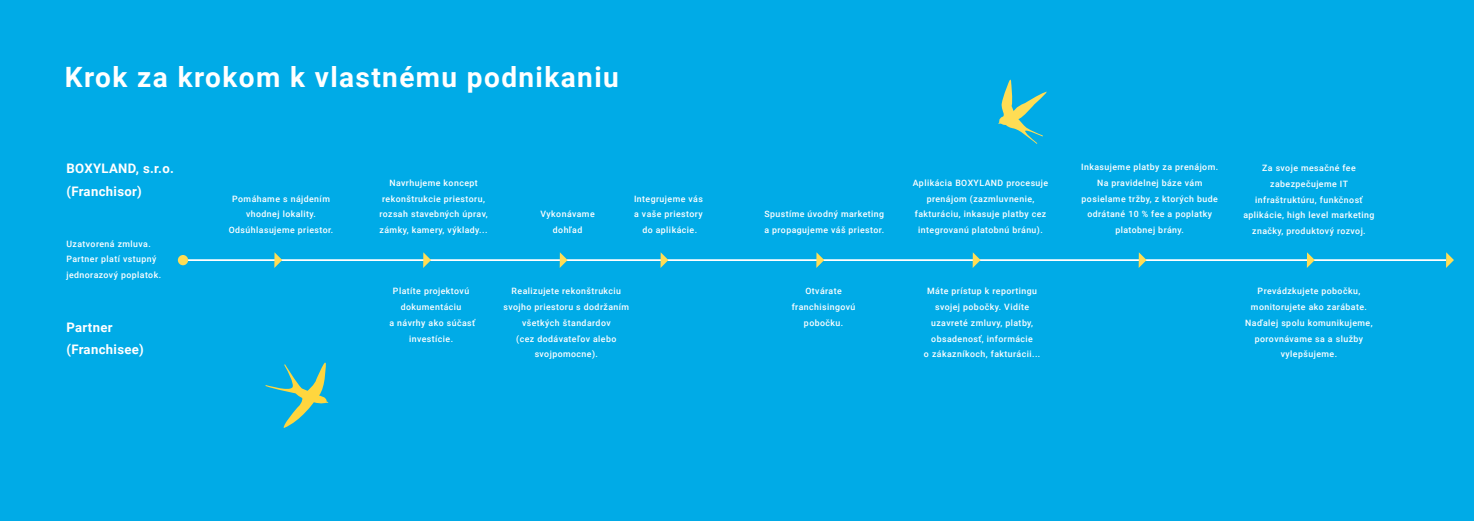
<style>
.page{position:relative;width:1474px;height:521px;background:#fff}
.page>*{position:absolute;margin:0;border:0;box-sizing:border-box;transform-origin:0 0}
.t1{font:700 28px "Roboto";letter-spacing:.05em;color:#fff}
.t2{font:700 13.12px/22.8px "Roboto";letter-spacing:.025em;color:#fff}
.t3{font:500 8.75px/15.8px "Roboto";letter-spacing:.05em;color:#fff;text-align:center}
</style>
<div class="page">
<div style="left:0;top:0;width:1473px;height:521px;background:#00abe7"></div>
<svg style="left:265px;top:362px;width:63px;height:66px"></svg>
<hr style="left:183px;top:259px;width:1262px;height:2px;background:#fff">
<svg style="left:1445px;top:252px;width:8px;height:16px"></svg>
<svg style="left:1306px;top:252px;width:8px;height:16px"></svg>
<svg style="left:1138px;top:252px;width:8px;height:16px"></svg>
<svg style="left:972px;top:252px;width:8px;height:16px"></svg>
<svg style="left:816px;top:252px;width:8px;height:16px"></svg>
<svg style="left:998px;top:79px;width:49px;height:65px"></svg>
<div style="left:178px;top:255px;width:10px;height:10px;background:#ffdd54;border-radius:50%"></div>
<svg style="left:660px;top:252px;width:8px;height:16px"></svg>
<svg style="left:559px;top:252px;width:8px;height:16px"></svg>
<svg style="left:423px;top:252px;width:8px;height:16px"></svg>
<svg style="left:274px;top:252px;width:8px;height:16px"></svg>
<h1 class="t1" style="left:65px;top:57px;width:555px">Krok za krokom k vlastnému podnikaniu</h1>
<h2 class="t2" style="left:66px;top:157px;width:109px">BOXYLAND, s.r.o. (Franchisor)</h2>
<p class="t3" style="left:66px;top:235px;width:96px;text-align:left">Uzatvorená zmluva.<br>Partner platí vstupný jednorazový poplatok.</p>
<p class="t3" style="left:229px;top:190px;width:106px">Pomáhame s nájdením vhodnej lokality.<br>Odsúhlasujeme priestor.</p>
<p class="t3" style="left:379px;top:175px;width:110px">Navrhujeme koncept rekonštrukcie priestoru, rozsah stavebných úprav, zámky, kamery, výklady...</p>
<p class="t3" style="left:540px;top:206px;width:56px">Vykonávame dohľad</p>
<p class="t3" style="left:634px;top:190px;width:70px">Integrujeme vás a vaše priestory do aplikácie.</p>
<h2 class="t2" style="left:66px;top:315px;width:79px">Partner (Franchisee)</h2>
<p class="t3" style="left:389px;top:283px;width:87px">Platíte projektovú dokumentáciu<br>a návrhy ako súčasť investície.</p>
<p class="t3" style="left:503px;top:283px;width:127px">Realizujete rekonštrukciu svojho priestoru s dodržaním všetkých štandardov<br>(cez dodávateľov alebo svojpomocne).</p>
<p class="t3" style="left:764px;top:206px;width:121px;text-align:left">Spustíme úvodný marketing a propagujeme váš priestor.</p>
<p class="t3" style="left:791px;top:283px;width:65px">Otvárate franchisingovú pobočku.</p>
<p class="t3" style="left:912px;top:175px;width:137px">Aplikácia BOXYLAND procesuje prenájom (zazmluvnenie, fakturáciu, inkasuje platby cez integrovanú platobnú bránu).</p>
<p class="t3" style="left:1081px;top:159px;width:138px">Inkasujeme platby za prenájom.<br>Na pravidelnej báze vám posielame tržby, z ktorých bude odrátané 10 % fee a poplatky platobnej brány.</p>
<p class="t3" style="left:1243px;top:160px;width:133px">Za svoje mesačné fee zabezpečujeme IT infraštruktúru, funkčnosť aplikácie, high level marketing značky, produktový rozvoj.</p>
<p class="t3" style="left:924px;top:283px;width:118px">Máte prístup k reportingu svojej pobočky. Vidíte uzavreté zmluvy, platby, obsadenosť, informácie<br>o zákazníkoch, fakturácii...</p>
<p class="t3" style="left:1245px;top:283px;width:129px">Prevádzkujete pobočku, monitorujete ako zarábate.<br>Naďalej spolu komunikujeme, porovnávame sa a služby vylepšujeme.</p>
</div>
